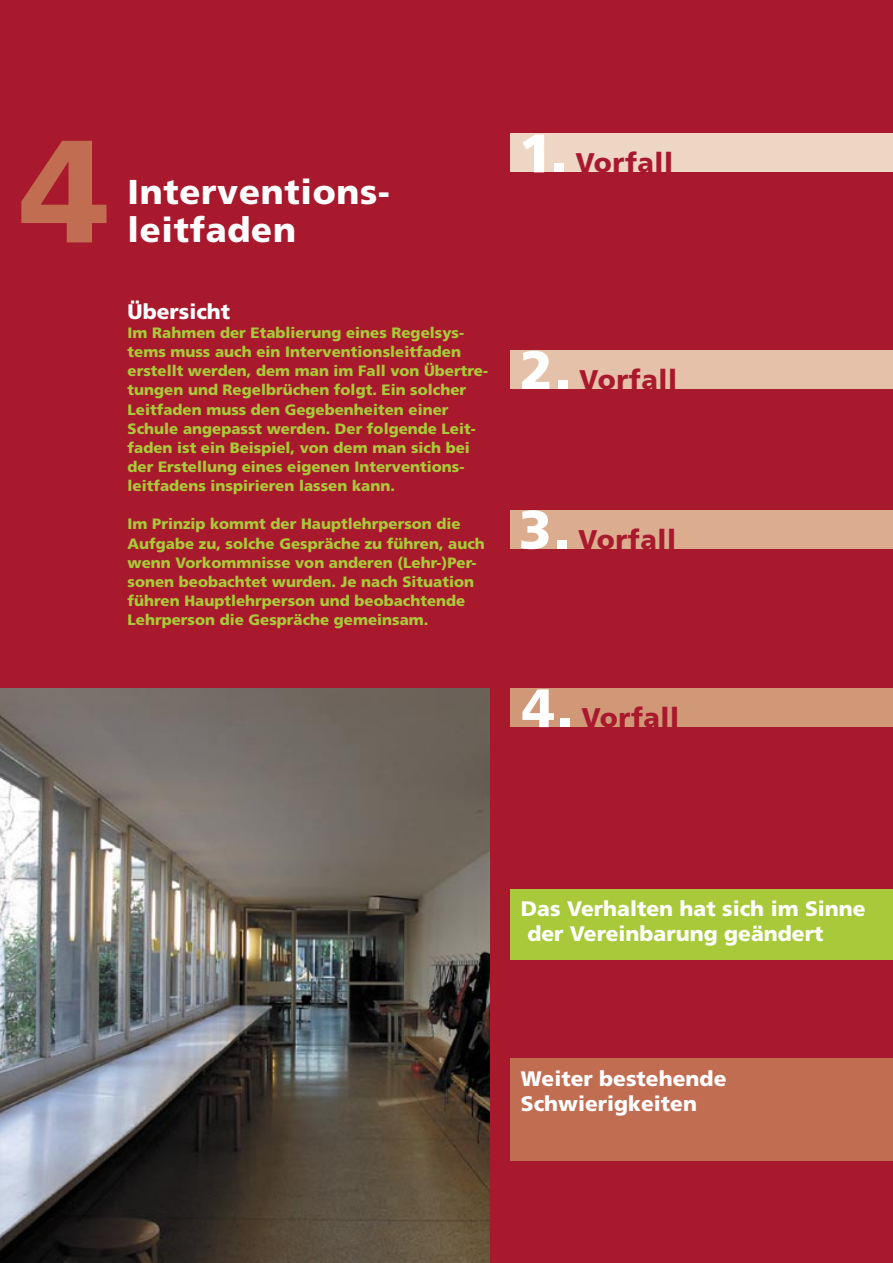
<style>
.page{position:relative;width:893px;height:1263px;background:#a9192d}
.page>*{position:absolute;margin:0;border:0;box-sizing:border-box;transform-origin:0 0}
.t1{font:900 145.5px "Frutiger";color:#c06d51}
.t2{font:900 34.5px/38.2px "Frutiger";letter-spacing:.02em;color:#fff}
.t3{font:900 27px "Frutiger";letter-spacing:.02em;color:#a9192d}
.t4{font:900 21px/25.2px "Frutiger";color:#fff}
.t5{font:900 15px/19.2px "Frutiger";color:#a8ca3a}
.s1{font-size:54.45px;color:#fff}
.s2{font-size:54px;color:#fff}
</style>
<div class="page">
<div style="left:510px;top:1059px;width:383px;height:102px;background:#c06d51"></div>
<div style="left:510px;top:350px;width:383px;height:39px;background:#e4c1a8"></div>
<div style="left:510px;top:510px;width:383px;height:38px;background:#dcac8f"></div>
<div style="left:510px;top:689px;width:383px;height:38px;background:#d19878"></div>
<img style="left:0;top:689px;width:489px;height:574px">
<div style="left:510px;top:134px;width:383px;height:38px;background:#edd6c4"></div>
<div style="left:510px;top:889px;width:383px;height:70px;background:#a8ca3a"></div>
<h1 class="t1" style="left:20px;top:104px;width:91px">4</h1>
<h2 class="t2" style="left:128px;top:172px;width:264px">Interventions&shy;leitfaden</h2>
<h3 class="t4" style="left:128px;top:299px;width:104px">Übersicht</h3>
<p class="t5" style="left:128px;top:323px;width:362px">Im Rahmen der Etablierung eines Regelsys&shy;tems muss auch ein Interventionsleitfaden erstellt werden, dem man im Fall von Übertre&shy;tungen und Regelbrüchen folgt. Ein solcher Leitfaden muss den Gegebenheiten einer Schule angepasst werden. Der folgende Leit&shy;faden ist ein Beispiel, von dem man sich bei der Erstellung eines eigenen Interventions&shy;leitfadens inspirieren lassen kann.</p>
<p class="t5" style="left:128px;top:514px;width:359px">Im Prinzip kommt der Hauptlehrperson die Aufgabe zu, solche Gespräche zu führen, auch wenn Vorkommnisse von anderen (Lehr-)Per&shy;sonen beobachtet wurden. Je nach Situation führen Hauptlehrperson und beobachtende Lehrperson die Gespräche gemeinsam.</p>
<h3 class="t3" style="left:519px;top:147px;width:156px"><span class="s1">1.</span> Vorfall</h3>
<h3 class="t3" style="left:520px;top:363px;width:159px"><span class="s2">2.</span> Vorfall</h3>
<h3 class="t3" style="left:519px;top:523px;width:159px"><span class="s2">3.</span> Vorfall</h3>
<h3 class="t3" style="left:522px;top:701px;width:159px"><span class="s2">4.</span> Vorfall</h3>
<h3 class="t4" style="left:527px;top:896px;width:340px;text-indent:-6px">Das Verhalten hat sich im Sinne der Vereinbarung geändert</h3>
<h3 class="t4" style="left:521px;top:1065px;width:207px">Weiter bestehende<br>Schwierigkeiten</h3>
</div>
